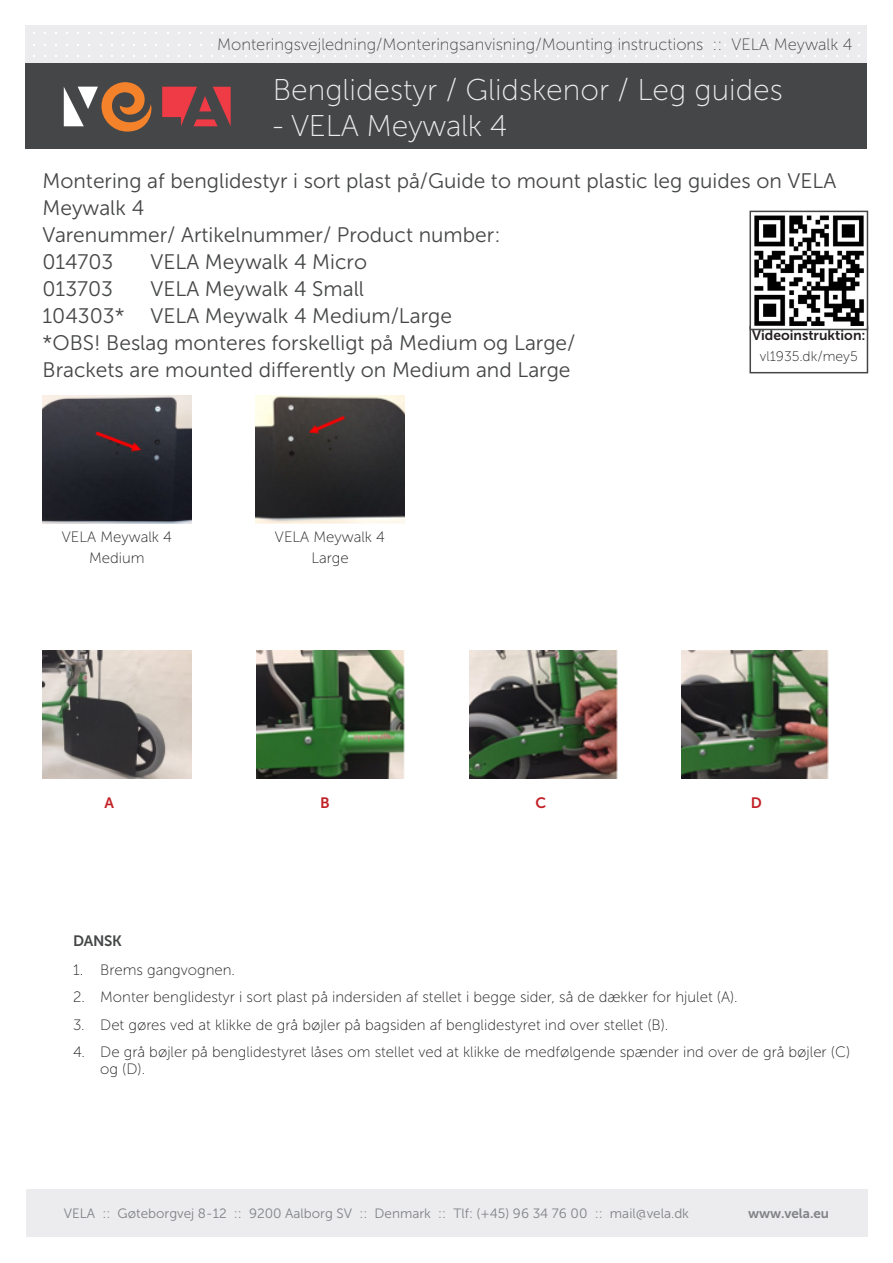
<style>
.page{position:relative;width:893px;height:1263px;background:#fff}
.page>*{position:absolute;margin:0;border:0;box-sizing:border-box;transform-origin:0 0}
.Titeloverskrift{font:30px "Museo Sans 100";color:#ececee}
.Overskrift_orange{font:21px/27px "Museo Sans 300";color:#454647}
.Titeloverskrift-2{font:16.5px "Museo Sans 100";color:#454647}
.Bullit_tekst{font:15px/21.3px "Museo Sans 100";color:#231f20;text-align:center}
.Underoverskrifter{font:15px "Museo Sans 700";letter-spacing:-.02em;color:#454647}
.Bullit_tekst-2{font:15px "Museo Sans 700";color:#c22127}
.Bullit_tekst-3{font:13.95px "Museo Sans 700";color:#231f20}
.Bullit_tekst-4{font:13.95px "Museo Sans 100";color:#231f20}
.t1{font:13.5px "Museo Sans 300";color:#808285}
.t2{font:13.5px "Museo Sans 700";color:#808285}
</style>
<div class="page">
<div style="left:26px;top:26px;width:841px;height:38px;background:#ececee"></div>
<div style="left:26px;top:64px;width:841px;height:85px;background:#454647"></div>
<svg style="left:162px;top:87px;width:69px;height:39px"></svg>
<svg style="left:64px;top:82px;width:88px;height:50px"></svg>
<div style="left:26px;top:1189px;width:841px;height:48px;background:#ececee"></div>
<img style="left:43px;top:651px;width:148px;height:127px">
<img style="left:256px;top:651px;width:148px;height:127px">
<img style="left:469px;top:651px;width:148px;height:127px">
<img style="left:682px;top:651px;width:147px;height:127px">
<img style="left:43px;top:395px;width:148px;height:128px">
<img style="left:256px;top:395px;width:148px;height:128px">
<div style="left:749px;top:326px;width:119px;height:47px;border:2px solid #454647"></div>
<img style="left:752px;top:215px;width:113px;height:112px">
<div style="left:749px;top:211px;width:119px;height:119px;border:2px solid #454647"></div>
<p class="Titeloverskrift-2" style="left:217px;top:35px;width:637px">Monteringsvejledning/Monteringsanvisning/Mounting instructions :: VELA Meywalk 4</p>
<p class="Titeloverskrift" style="left:273px;top:74px;width:512px">Benglidestyr / Glidskenor / Leg guides</p>
<p class="Titeloverskrift" style="left:273px;top:110px;width:236px">- VELA Meywalk 4</p>
<p class="Overskrift_orange" style="left:43px;top:167px;width:795px">Montering af benglidestyr i sort plast på/Guide to mount plastic leg guides on VELA<br>Meywalk 4</p>
<p class="Overskrift_orange" style="left:43px;top:221px;width:459px">Varenummer/ Artikelnummer/ Product number:</p>
<p class="Overskrift_orange" style="left:43px;top:248px;width:72px">014703</p>
<p class="Overskrift_orange" style="left:151px;top:248px;width:218px">VELA Meywalk 4 Micro</p>
<p class="Overskrift_orange" style="left:43px;top:275px;width:72px">013703</p>
<p class="Overskrift_orange" style="left:151px;top:275px;width:215px">VELA Meywalk 4 Small</p>
<p class="Overskrift_orange" style="left:43px;top:302px;width:411px">104303* VELA Meywalk 4 Medium/Large</p>
<p class="Overskrift_orange" style="left:43px;top:329px;width:534px">*OBS! Beslag monteres forskelligt på Medium og Large/<br>Brackets are mounted differently on Medium and Large</p>
<p class="Bullit_tekst-3" style="left:752px;top:328px;width:115px">Videoinstruktion:</p>
<p class="Bullit_tekst-4" style="left:760px;top:349px;width:99px">vl1935.dk/mey5</p>
<p class="Bullit_tekst" style="left:62px;top:527px;width:112px">VELA Meywalk 4<br>Medium</p>
<p class="Bullit_tekst" style="left:275px;top:527px;width:112px">VELA Meywalk 4<br>Large</p>
<p class="Bullit_tekst-2" style="left:105px;top:794px;width:11px">A</p>
<p class="Bullit_tekst-2" style="left:320px;top:794px;width:11px">B</p>
<p class="Bullit_tekst-2" style="left:535px;top:794px;width:12px">C</p>
<p class="Bullit_tekst-2" style="left:751px;top:794px;width:13px">D</p>
<p class="Underoverskrifter" style="left:73px;top:933px;width:50px">DANSK</p>
<p class="Bullit_tekst" style="left:73px;top:959px;width:163px">1. Brems gangvognen.</p>
<p class="Bullit_tekst" style="left:73px;top:986px;width:666px">2. Monter benglidestyr i sort plast på indersiden af stellet i begge sider, så de dækker for hjulet (A).</p>
<p class="Bullit_tekst" style="left:73px;top:1014px;width:597px">3. Det gøres ved at klikke de grå bøjler på bagsiden af benglidestyret ind over stellet (B).</p>
<p class="Bullit_tekst" style="left:100px;top:1044px;width:751px;line-height:17px;text-align:left;text-indent:-27px">4. De grå bøjler på benglidestyret låses om stellet ved at klikke de medfølgende spænder ind over de grå bøjler (C) og (D).</p>
<p class="t1" style="left:64px;top:1206px;width:627px">VELA :: Gøteborgvej 8-12 :: 9200 Aalborg SV :: Denmark :: Tlf: (+45) 96 34 76 00 :: mail@vela.dk</p>
<p class="t2" style="left:748px;top:1206px;width:83px">www.vela.eu</p>
</div>
